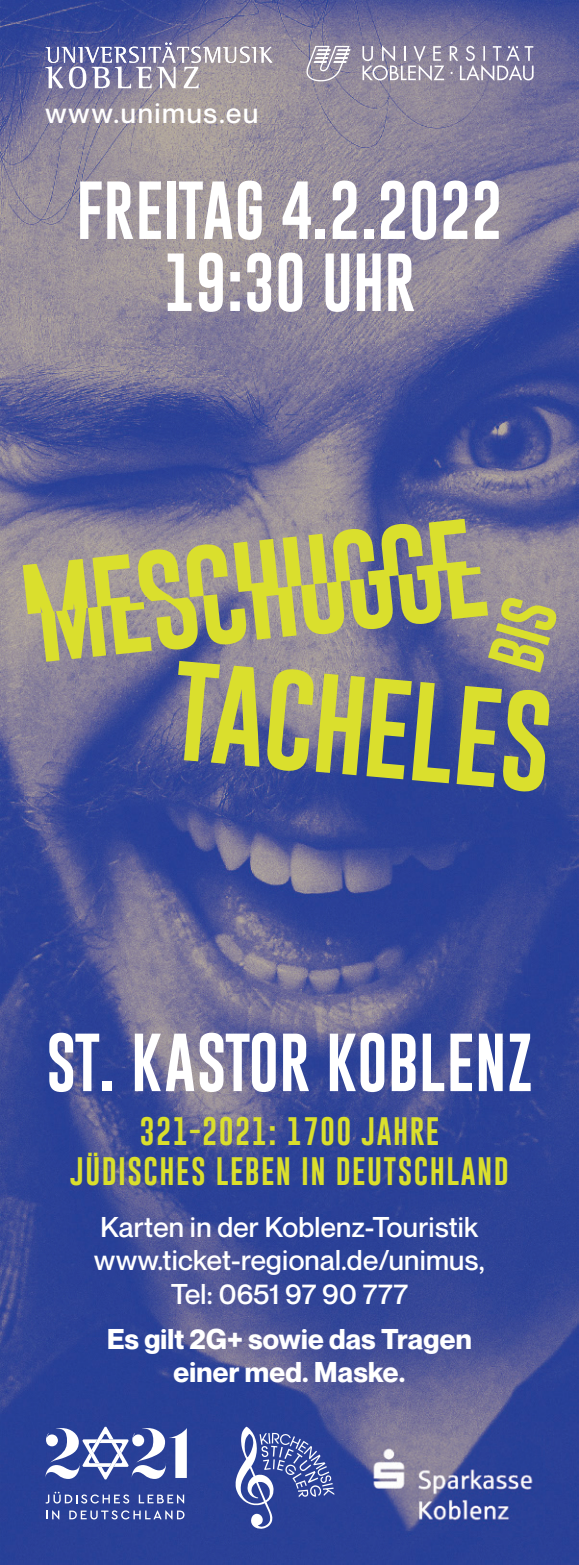
<style>
.page{position:relative;width:579px;height:1565px;background:#fff}
.page>*{position:absolute;margin:0;border:0;box-sizing:border-box;transform-origin:0 0}
.t1{font:60px/72px "Gobold Lowplus";color:#fff;text-align:center}
.t2{font:28.8px/40px "Gobold";letter-spacing:.05em;color:#dadf2d;text-align:center}
.t3{font:500 28px/33.6px "Neue Montreal";letter-spacing:.01em;color:#fff;text-align:center}
.t4{font:700 28px/33.6px "Neue Montreal";letter-spacing:.01em;color:#fff;text-align:center}
.t5{font:500 28px "Neue Montreal";letter-spacing:.06em;color:#fff}
</style>
<div class="page">
<img style="left:0;top:0;width:578px;height:1565px">
<svg style="left:45px;top:43px;width:227px;height:46px;background:#9a97ae"></svg>
<svg style="left:306px;top:46px;width:44px;height:35px"></svg>
<svg style="left:362px;top:45px;width:171px;height:36px;background:#9e98ae"></svg>
<svg style="left:45px;top:1426px;width:142px;height:54px"></svg>
<svg style="left:46px;top:1491px;width:83px;height:12px"></svg>
<svg style="left:139px;top:1494px;width:45px;height:9px"></svg>
<svg style="left:46px;top:1510px;width:13px;height:9px"></svg>
<svg style="left:69px;top:1510px;width:115px;height:9px"></svg>
<svg style="left:23px;top:519px;width:464px;height:143px;background:#a5a473"></svg>
<svg style="left:487px;top:597px;width:70px;height:75px;background:#afad6b"></svg>
<svg style="left:178px;top:661px;width:372px;height:131px;background:#89906d"></svg>
<img style="left:366px;top:1435px;width:178px;height:95px">
<svg style="left:235px;top:1426px;width:99px;height:102px;background:#5163aa"></svg>
<p class="t5" style="left:45px;top:96px;width:214px">www.unimus.eu</p>
<h1 class="t1" style="left:76px;top:179px;width:427px">FREITAG 4.2.2022<br>19:30 UHR</h1>
<h1 class="t1" style="left:46px;top:1031px;width:488px">ST. KASTOR KOBLENZ</h1>
<p class="t2" style="left:70px;top:1111px;width:439px">321-2021: 1700 JAHRE<br>JÜDISCHES LEBEN IN DEUTSCHLAND</p>
<p class="t3" style="left:94px;top:1210px;width:391px">Karten in der Koblenz-Touristik www.ticket-regional.de/unimus,<br>Tel: 0651 97 90 777</p>
<p class="t4" style="left:107px;top:1322px;width:366px">Es gilt 2G+ sowie das Tragen einer med. Maske.</p>
</div>
